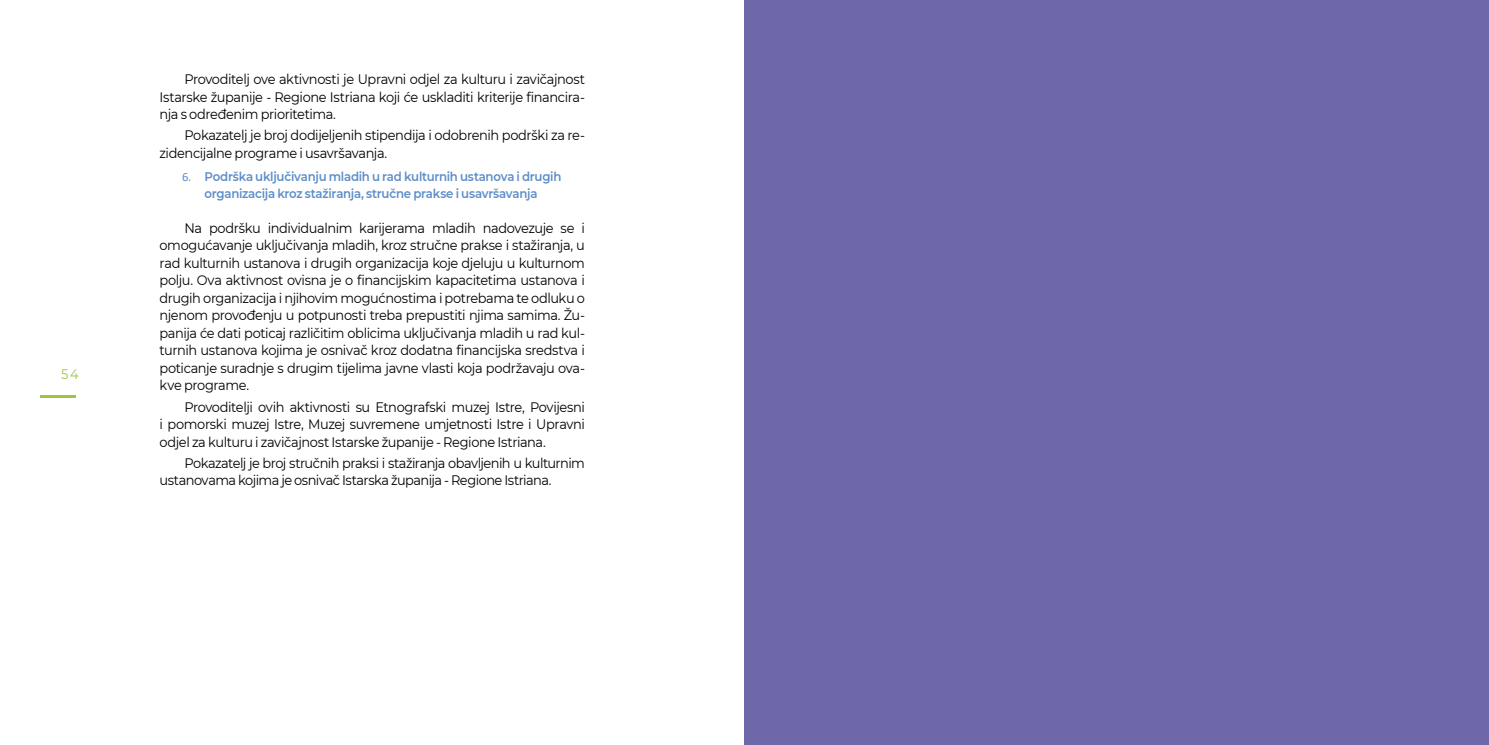
<style>
.page{position:relative;width:1489px;height:745px;background:#fff}
.page>*{position:absolute;margin:0;border:0;box-sizing:border-box;transform-origin:0 0}
.t1{font:13.75px/17.5px "Montserrat";letter-spacing:-.035em;color:#000;text-align:justify;scale:.94 1}
.t2{font:13.75px "Montserrat";color:#9dc541;scale:.94 1}
.t3{font:600 12.5px/16.2px "Montserrat";letter-spacing:-.02em;color:#5d8dc8;text-align:center;scale:.94 1}
.s1{font-family:"Calibri";font-weight:400}
</style>
<div class="page">
<hr style="left:41px;top:395px;width:35px;height:3px;background:#9dc541">
<div style="left:744px;top:0;width:744px;height:744px;background:#6e68a8"></div>
<p class="t2" style="left:61px;top:364px;width:20px">54</p>
<p class="t1" style="left:159px;top:70px;width:454px;text-indent:25px">Provoditelj ove aktivnosti je Upravni odjel za kulturu i zavičajnost Istarske županije - Regione Istriana koji će uskladiti kriterije financira&shy;nja s određenim prioritetima.</p>
<p class="t1" style="left:159px;top:126px;width:454px;text-indent:25px">Pokazatelj je broj dodijeljenih stipendija i odobrenih podrški za re&shy;zidencijalne programe i usavršavanja.</p>
<p class="t3" style="left:182px;top:168px;width:405px"><span class="s1">6.</span> Podrška uključivanju mladih u rad kulturnih ustanova i drugih organizacija kroz stažiranja, stručne prakse i usavršavanja</p>
<p class="t1" style="left:159px;top:218px;width:454px;text-indent:25px">Na podršku individualnim karijerama mladih nadovezuje se i omogućavanje uključivanja mladih, kroz stručne prakse i stažiranja, u rad kulturnih ustanova i drugih organizacija koje djeluju u kulturnom polju. Ova aktivnost ovisna je o financijskim kapacitetima ustanova i drugih organizacija i njihovim mogućnostima i potrebama te odluku o njenom provođenju u potpunosti treba prepustiti njima samima. Žu&shy;panija će dati poticaj različitim oblicima uključivanja mladih u rad kul&shy;turnih ustanova kojima je osnivač kroz dodatna financijska sredstva i poticanje suradnje s drugim tijelima javne vlasti koja podržavaju ova&shy;kve programe.</p>
<p class="t1" style="left:159px;top:397px;width:454px;text-indent:25px">Provoditelji ovih aktivnosti su Etnografski muzej Istre, Povijesni i pomorski muzej Istre, Muzej suvremene umjetnosti Istre i Upravni odjel za kulturu i zavičajnost Istarske županije - Regione Istriana.</p>
<p class="t1" style="left:159px;top:453px;width:454px;text-indent:25px">Pokazatelj je broj stručnih praksi i stažiranja obavljenih u kulturnim ustanovama kojima je osnivač Istarska županija - Regione Istriana.</p>
</div>
